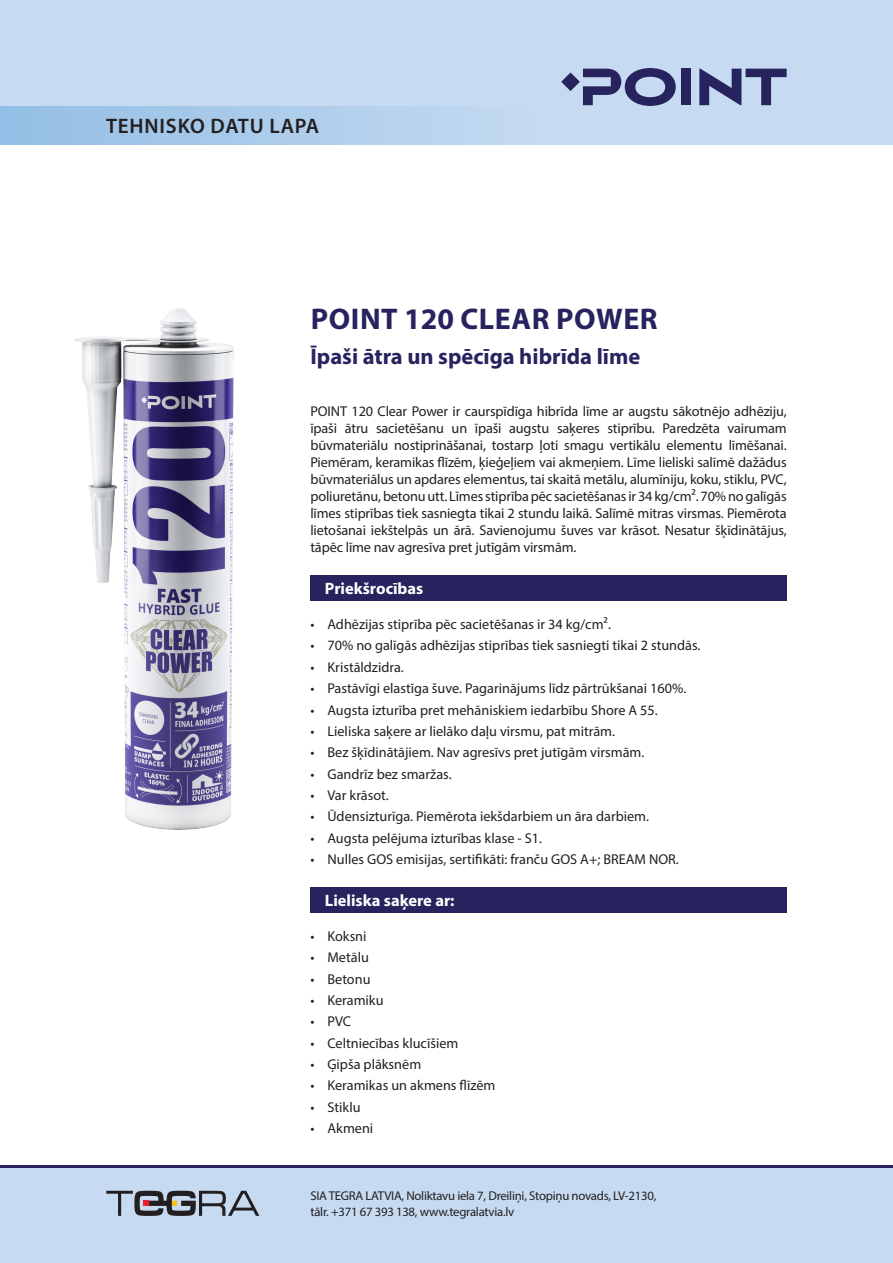
<style>
.page{position:relative;width:893px;height:1263px;background:#fff}
.page>*{position:absolute;margin:0;border:0;box-sizing:border-box;transform-origin:0 0}
.Pavadinimas{font:700 30px "Myriad Pro";letter-spacing:.02em;color:#27235e}
.Pavadinimas-2{font:700 22.5px "Myriad Pro";color:#27235e}
.t1{font:600 21px "Myriad Pro";letter-spacing:.04em;color:#231f20}
.t2{font:700 16.5px "Myriad Pro";color:#fff}
.Tekstas_paprastas{font:14.25px/17.1px "Myriad Pro";color:#231f20;text-align:justify}
.t3{font:12.75px/15.3px "Myriad Pro";letter-spacing:-.02em;color:#231f20}
</style>
<div class="page">
<div style="left:0;top:0;width:893px;height:145px;background:#c6dbf1"></div>
<div style="left:0;top:106px;width:893px;height:39px;background:linear-gradient(to right,#9bc2e7,#d2e2f4)"></div>
<div style="left:0;top:1165px;width:893px;height:98px;background:#c6dbf1"></div>
<hr style="left:0;top:1165px;width:893px;height:2px;background:#27235e">
<svg style="left:106px;top:1191px;width:153px;height:25px"></svg>
<div style="left:681px;top:69px;width:10px;height:36px;background:#27235e"></div>
<svg style="left:699px;top:69px;width:88px;height:36px"></svg>
<svg style="left:583px;top:68px;width:93px;height:38px"></svg>
<svg style="left:561px;top:73px;width:19px;height:18px"></svg>
<div style="left:310px;top:575px;width:477px;height:26px;background:#27235e"></div>
<div style="left:310px;top:887px;width:477px;height:26px;background:#27235e"></div>
<img style="left:75px;top:309px;width:159px;height:520px">
<h3 class="t1" style="left:106px;top:112px;width:215px">TEHNISKO DATU LAPA</h3>
<p class="Pavadinimas" style="left:311px;top:299px;width:349px">POINT 120 CLEAR POWER</p>
<p class="Pavadinimas-2" style="left:310px;top:342px;width:331px">Īpaši ātra un spēcīga hibrīda līme</p>
<p class="Tekstas_paprastas" style="left:310px;top:402px;width:478px">POINT 120 Clear Power ir caurspīdīga hibrīda līme ar augstu sākotnējo adhēziju, īpaši ātru sacietēšanu un īpaši augstu saķeres stiprību. Paredzēta vairumam būvmateriālu nostiprināšanai, tostarp ļoti smagu vertikālu elementu līmēšanai.<br>Piemēram, keramikas flīzēm, ķieģeļiem vai akmeņiem. Līme lieliski salīmē dažādus būvmateriālus un apdares elementus, tai skaitā metālu, alumīniju, koku, stiklu, PVC, poliuretānu, betonu utt. Līmes stiprība pēc sacietēšanas ir 34 kg/cm2. 70% no galīgās līmes stiprības tiek sasniegta tikai 2 stundu laikā. Salīmē mitras virsmas. Piemērota lietošanai iekštelpās un ārā. Savienojumu šuves var krāsot. Nesatur šķīdinātājus, tāpēc līme nav agresīva pret jutīgām virsmām.</p>
<p class="t2" style="left:325px;top:578px;width:100px">Priekšrocības</p>
<p class="Tekstas_paprastas" style="left:310px;top:616px;width:302px">• Adhēzijas stiprība pēc sacietēšanas ir 34 kg/cm2.</p>
<p class="Tekstas_paprastas" style="left:310px;top:637px;width:392px">• 70% no galīgās adhēzijas stiprības tiek sasniegti tikai 2 stundās.</p>
<p class="Tekstas_paprastas" style="left:310px;top:658px;width:95px">• Kristāldzidra.</p>
<p class="Tekstas_paprastas" style="left:310px;top:680px;width:377px">• Pastāvīgi elastīga šuve. Pagarinājums līdz pārtrūkšanai 160%.</p>
<p class="Tekstas_paprastas" style="left:310px;top:701px;width:349px">• Augsta izturība pret mehāniskiem iedarbību Shore A 55.</p>
<p class="Tekstas_paprastas" style="left:310px;top:722px;width:306px">• Lieliska saķere ar lielāko daļu virsmu, pat mitrām.</p>
<p class="Tekstas_paprastas" style="left:310px;top:744px;width:335px">• Bez šķīdinātājiem. Nav agresīvs pret jutīgām virsmām.</p>
<p class="Tekstas_paprastas" style="left:310px;top:765px;width:143px">• Gandrīz bez smaržas.</p>
<p class="Tekstas_paprastas" style="left:310px;top:786px;width:80px">• Var krāsot.</p>
<p class="Tekstas_paprastas" style="left:310px;top:808px;width:340px">• Ūdensizturīga. Piemērota iekšdarbiem un āra darbiem.</p>
<p class="Tekstas_paprastas" style="left:310px;top:829px;width:233px">• Augsta pelējuma izturības klase - S1.</p>
<p class="Tekstas_paprastas" style="left:310px;top:850px;width:370px">• Nulles GOS emisijas, sertifikāti: franču GOS A+; BREAM NOR.</p>
<p class="t2" style="left:325px;top:890px;width:131px">Lieliska saķere ar:</p>
<p class="Tekstas_paprastas" style="left:310px;top:927px;width:58px">• Koksni</p>
<p class="Tekstas_paprastas" style="left:310px;top:949px;width:60px">• Metālu</p>
<p class="Tekstas_paprastas" style="left:310px;top:970px;width:62px">• Betonu</p>
<p class="Tekstas_paprastas" style="left:310px;top:991px;width:75px">• Keramiku</p>
<p class="Tekstas_paprastas" style="left:310px;top:1013px;width:42px">• PVC</p>
<p class="Tekstas_paprastas" style="left:310px;top:1034px;width:149px">• Celtniecības klucīšiem</p>
<p class="Tekstas_paprastas" style="left:310px;top:1055px;width:112px">• Ģipša plāksnēm</p>
<p class="Tekstas_paprastas" style="left:310px;top:1077px;width:187px">• Keramikas un akmens flīzēm</p>
<p class="Tekstas_paprastas" style="left:310px;top:1098px;width:52px">• Stiklu</p>
<p class="Tekstas_paprastas" style="left:310px;top:1119px;width:64px">• Akmeni</p>
<p class="t3" style="left:310px;top:1188px;width:347px">SIA TEGRA LATVIA, Noliktavu iela 7, Dreiliņi, Stopiņu novads, LV-2130, tālr. +371 67 393 138, www.tegralatvia.lv</p>
</div>
